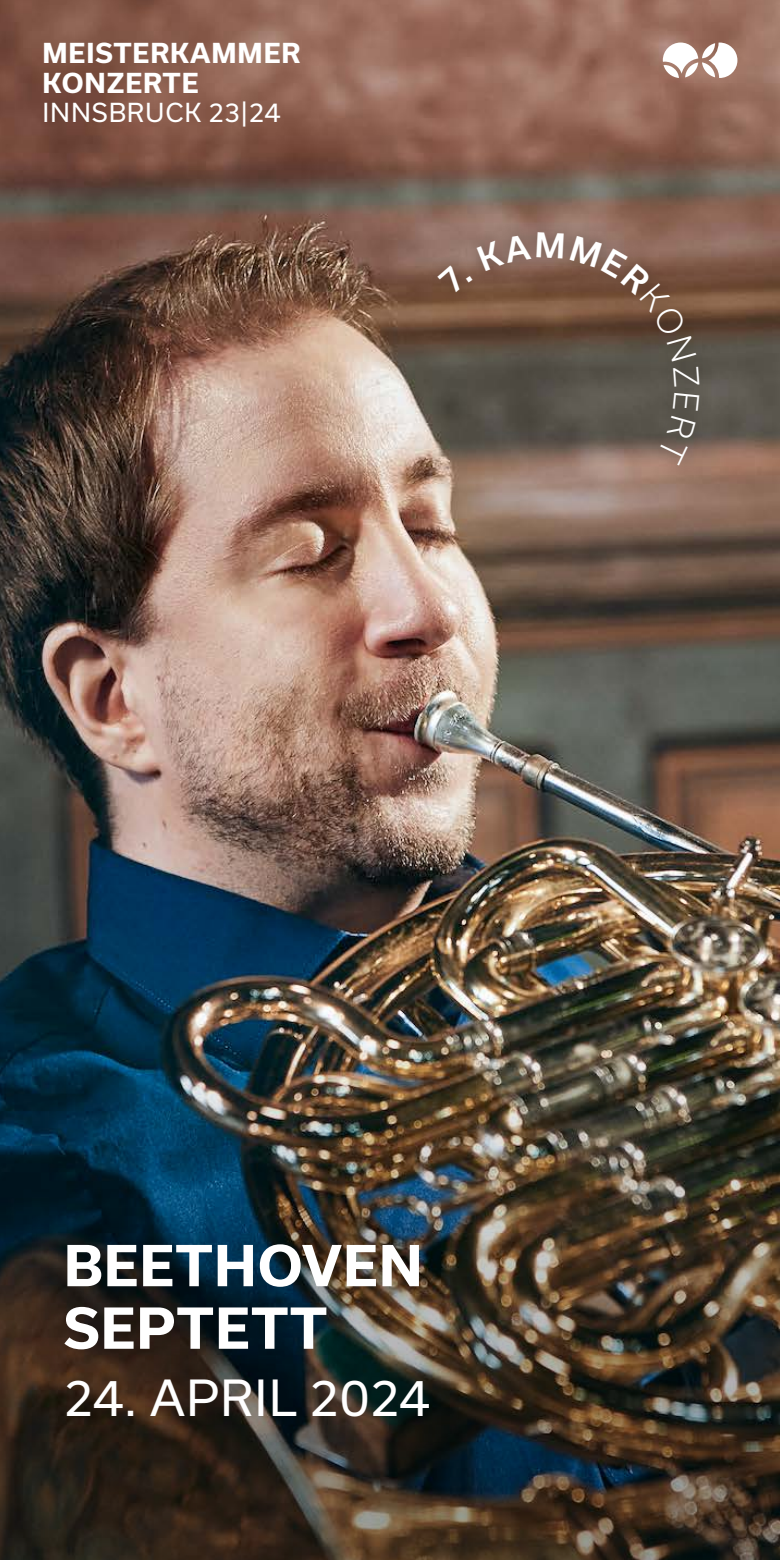
<style>
.page{position:relative;width:780px;height:1560px;background:#fff}
.page>*{position:absolute;margin:0;border:0;box-sizing:border-box;transform-origin:0 0}
.t1{font:700 53.75px/62.5px "Usual";letter-spacing:.025em;color:#fff}
.t2{font:47.5px "Usual";letter-spacing:.015em;color:#fff}
.t3{font:700 26.25px/30px "Usual";letter-spacing:.035em;color:#fff}
.t4{font:25px "Usual";letter-spacing:.035em;color:#fff}
</style>
<div class="page">
<img style="left:0;top:0;width:780px;height:1010px">
<img style="left:0;top:1010px;width:780px;height:549px">
<svg style="left:662px;top:43px;width:75px;height:35px"></svg>
<div style="left:423px;top:217px;width:290px;height:261px;background:#000;opacity:.3"></div>
<div style="left:29px;top:1205px;width:436px;height:249px;background:#000;opacity:.3"></div>
<svg style="left:437px;top:232px;width:126px;height:63px;background:#856455"></svg>
<svg style="left:569px;top:236px;width:130px;height:150px;background:#6d5445"></svg>
<svg style="left:656px;top:393px;width:43px;height:72px;background:#695c52"></svg>
<p class="t3" style="left:43px;top:38px;width:259px">MEISTERKAMMER<br>KONZERTE</p>
<p class="t4" style="left:43px;top:98px;width:239px">INNSBRUCK 23|24</p>
<h1 class="t1" style="left:64px;top:1234px;width:360px">BEETHOVEN<br>SEPTETT</h1>
<h2 class="t2" style="left:64px;top:1370px;width:367px">24. APRIL 2024</h2>
</div>
